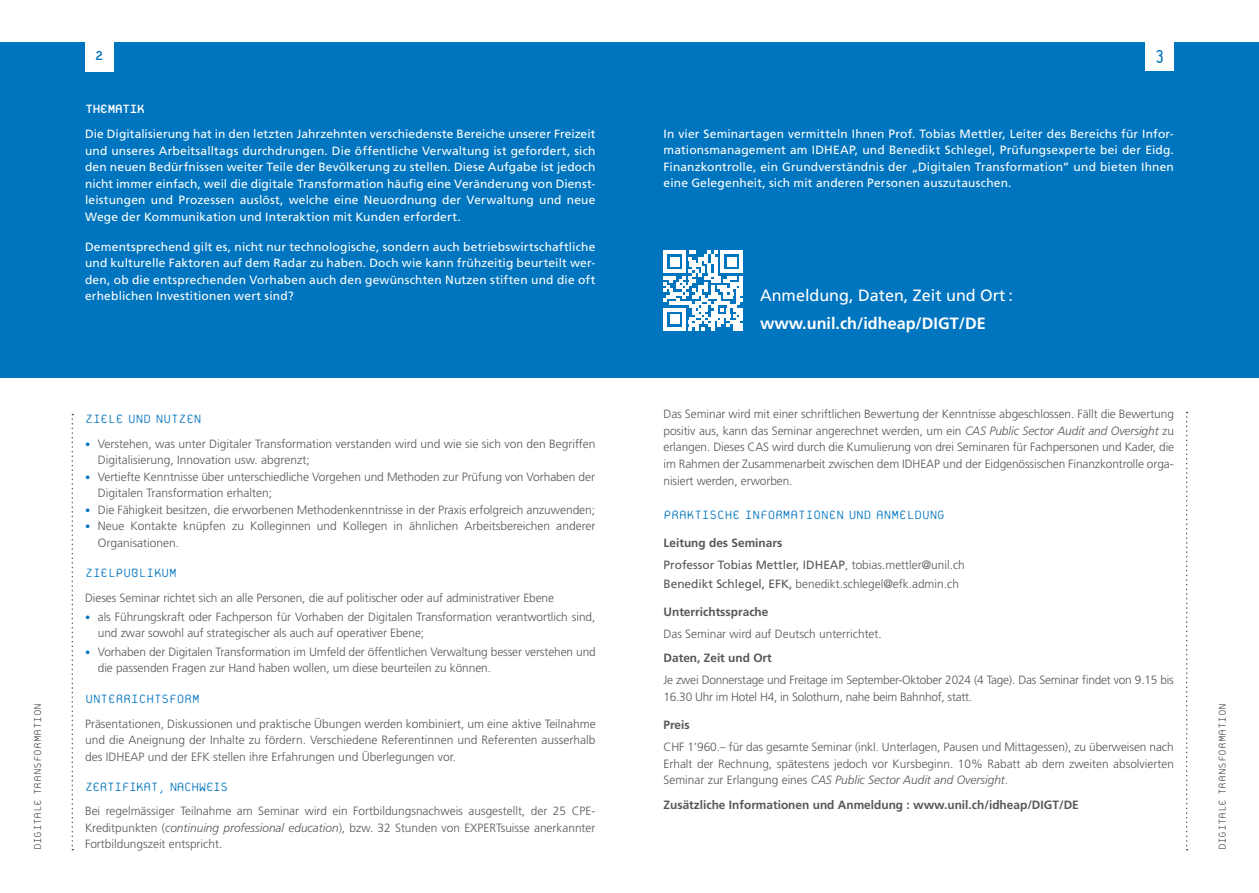
<style>
.page{position:relative;width:1259px;height:893px;background:#fff}
.page>*{position:absolute;margin:0;border:0;box-sizing:border-box;transform-origin:0 0}
.t1{font:19.35px "Platelet OT";color:#0075bf}
.t2{font:100 18px "Platelet OT";letter-spacing:-.04em;color:#0075bf}
.t3{font:100 18px "Platelet OT";letter-spacing:-.06em;color:#0075bf}
.t4{font:18px "Platelet OT";letter-spacing:-.05em;color:#fff}
.t5{font:16.35px "Frutiger LT Std";color:#fff}
.t6{font:700 16.35px "Frutiger LT Std";color:#fff}
.t7{font:100 15px "Platelet OT";letter-spacing:-.03em;color:#575756}
.t8{font:300 12px/16.5px "Frutiger LT Std";letter-spacing:-.005em;color:#575756}
.t9{font:12px/16.5px "Frutiger LT Std";letter-spacing:.015em;color:#fff;text-align:justify}
.t10{font:700 12px "Frutiger LT Std";color:#575756}
.t11{font:12px/22px "Frutiger LT Std";color:#575756}
.s1{font-style:italic}
.s2{font-weight:700}
.s3{font-weight:300}
.s4{font-weight:400}
.s5{font-size:10.5px;color:#0075bf}
</style>
<div class="page">
<div style="left:0;top:43px;width:1259px;height:335px;background:#0075bf"></div>
<svg style="left:72px;top:414px;width:1px;height:436px"></svg>
<svg style="left:1186px;top:412px;width:1px;height:438px"></svg>
<div style="left:85px;top:42px;width:29px;height:29px;background:#fff"></div>
<div style="left:1145px;top:42px;width:29px;height:29px;background:#fff"></div>
<svg style="left:663px;top:251px;width:80px;height:79px"></svg>
<hr style="left:663px;top:327px;width:22px;height:3px;background:#fff">
<div style="left:670px;top:314px;width:9px;height:10px;background:#fff"></div>
<h1 class="t1" style="left:95px;top:46px;width:10px">2</h1>
<h2 class="t4" style="left:85px;top:100px;width:62px">THEMATIK</h2>
<p class="t9" style="left:85px;top:126px;width:512px">Die Digitalisierung hat in den letzten Jahrzehnten verschiedenste Bereiche unserer Freizeit und unseres Arbeitsalltags durchdrungen. Die öffentliche Verwaltung ist gefordert, sich den neuen Bedürfnissen weiter Teile der Bevölkerung zu stellen. Diese Aufgabe ist jedoch nicht immer einfach, weil die digitale Transformation häufig eine Veränderung von Dienst&shy;leistungen und Prozessen auslöst, welche eine Neuordnung der Verwaltung und neue Wege der Kommunikation und Interaktion mit Kunden erfordert.</p>
<p class="t9" style="left:85px;top:238px;width:512px">Dementsprechend gilt es, nicht nur technologische, sondern auch betriebswirtschaftliche und kulturelle Faktoren auf dem Radar zu haben. Doch wie kann frühzeitig beurteilt wer&shy;den, ob die entsprechenden Vorhaben auch den gewünschten Nutzen stiften und die oft erheblichen Investitionen wert sind?</p>
<h1 class="t1" style="left:1155px;top:45px;width:10px">3</h1>
<p class="t9" style="left:663px;top:125px;width:512px">In vier Seminartagen vermitteln Ihnen Prof. Tobias Mettler, Leiter des Bereichs für Infor&shy;mationsmanagement am IDHEAP, und Benedikt Schlegel, Prüfungsexperte bei der Eidg.<br>Finanzkontrolle, ein Grundverständnis der</p>
<p class="t9" style="left:911px;top:166px;width:8px">“</p>
<p class="t9" style="left:663px;top:158px;width:512px;text-indent:255px">Digitalen Transformation” und bieten Ihnen eine Gelegenheit, sich mit anderen Personen auszutauschen.</p>
<h3 class="t5" style="left:760px;top:286px;width:254px">Anmeldung, Daten, Zeit und Ort :</h3>
<h3 class="t6" style="left:760px;top:314px;width:227px">www.unil.ch/idheap/DIGT/DE</h3>
<p class="t8" style="left:663px;top:406px;width:512px;text-align:justify">Das Seminar wird mit einer schriftlichen Bewertung der Kenntnisse abgeschlossen. Fällt die Bewertung positiv aus, kann das Seminar angerechnet werden, um ein <span class="s1">CAS Public Sector Audit and Oversight</span> zu erlangen. Dieses CAS wird durch die Kumulierung von drei Seminaren für Fachpersonen und Kader, die im Rahmen der Zusammenarbeit zwischen dem IDHEAP und der Eidgenössischen Finanzkontrolle orga&shy;nisiert werden, erworben.</p>
<h2 class="t2" style="left:663px;top:506px;width:283px">PRAKTISCHE INFORMATIONEN UND ANMELDUNG</h2>
<p class="t11" style="left:663px;top:532px;width:303px"><span class="s2">Leitung des Seminars<br></span>Professor Tobias Mettler, IDHEAP<span class="s3">, tobias.mettler@unil.ch</span></p>
<p class="t8" style="left:663px;top:576px;width:297px"><span class="s4">Benedikt Schlegel, EFK,</span> benedikt.schlegel@efk.admin.ch</p>
<p class="t10" style="left:663px;top:604px;width:106px">Unterrichtssprache</p>
<p class="t8" style="left:663px;top:625px;width:220px">Das Seminar wird auf Deutsch unterrichtet.</p>
<p class="t10" style="left:663px;top:651px;width:110px">Daten, Zeit und Ort</p>
<p class="t8" style="left:663px;top:672px;width:512px">Je zwei Donnerstage und Freitage im September-Oktober 2024 (4 Tage). Das Seminar findet von 9.15 bis<br>16.30 Uhr im Hotel H4, in Solothurn, nahe beim Bahnhof, statt.</p>
<p class="t10" style="left:663px;top:717px;width:28px">Preis</p>
<p class="t8" style="left:663px;top:738px;width:512px;text-align:justify">CHF 1’960.– für das gesamte Seminar (inkl. Unterlagen, Pausen und Mittagessen), zu überweisen nach Erhalt der Rechnung, spätestens jedoch vor Kursbeginn. 10% Rabatt ab dem zweiten absolvierten Seminar zur Erlangung eines <span class="s1">CAS Public Sector Audit and Oversight</span>.</p>
<p class="t10" style="left:663px;top:798px;width:417px">Zusätzliche Informationen und Anmeldung : www.unil.ch/idheap/DIGT/DE</p>
<h2 class="t2" style="left:85px;top:409px;width:118px">ZIELE UND NUTZEN</h2>
<p class="t8" style="left:98px;top:435px;width:499px;text-indent:-13px"><span class="s5">•</span> Verstehen, was unter Digitaler Transformation verstanden wird und wie sie sich von den Begriffen<br>Digitalisierung, Innovation usw. abgrenzt;</p>
<p class="t8" style="left:98px;top:468px;width:499px;text-indent:-13px"><span class="s5">•</span> Vertiefte Kenntnisse über unterschiedliche Vorgehen und Methoden zur Prüfung von Vorhaben der<br>Digitalen Transformation erhalten;</p>
<p class="t8" style="left:85px;top:501px;width:511px"><span class="s5">•</span> Die Fähigkeit besitzen, die erworbenen Methodenkenntnisse in der Praxis erfolgreich anzuwenden;</p>
<p class="t8" style="left:98px;top:518px;width:499px;text-indent:-13px"><span class="s5">•</span> Neue Kontakte knüpfen zu Kolleginnen und Kollegen in ähnlichen Arbeitsbereichen anderer<br>Organisationen.</p>
<h2 class="t2" style="left:85px;top:564px;width:94px">ZIELPUBLIKUM</h2>
<p class="t8" style="left:85px;top:590px;width:470px">Dieses Seminar richtet sich an alle Personen, die auf politischer oder auf administrativer Ebene</p>
<p class="t8" style="left:98px;top:608px;width:499px;text-indent:-13px"><span class="s5">•</span> als Führungskraft oder Fachperson für Vorhaben der Digitalen Transformation verantwortlich sind, und zwar sowohl auf strategischer als auch auf operativer Ebene;</p>
<p class="t8" style="left:98px;top:644px;width:499px;text-indent:-13px"><span class="s5">•</span> Vorhaben der Digitalen Transformation im Umfeld der öffentlichen Verwaltung besser verstehen und die passenden Fragen zur Hand haben wollen, um diese beurteilen zu können.</p>
<h2 class="t2" style="left:85px;top:690px;width:117px">UNTERRICHTSFORM</h2>
<p class="t8" style="left:85px;top:716px;width:512px;text-align:justify">Präsentationen, Diskussionen und praktische Übungen werden kombiniert, um eine aktive Teilnahme und die Aneignung der Inhalte zu fördern. Verschiedene Referentinnen und Referenten ausserhalb des IDHEAP und der EFK stellen ihre Erfahrungen und Überlegungen vor.</p>
<h2 class="t3" style="left:85px;top:778px;width:145px">ZERTIFIKAT, NACHWEIS</h2>
<p class="t8" style="left:85px;top:803px;width:512px;text-align:justify">Bei regelmässiger Teilnahme am Seminar wird ein Fortbildungsnachweis ausgestellt, der 25 CPE-Kreditpunkten (<span class="s1">continuing professional education</span>), bzw. 32 Stunden von EXPERTsuisse anerkannter Fortbildungszeit entspricht.</p>
<p class="t7" style="left:30px;top:850px;width:149px;rotate:-90deg">DIGITALE TRANSFORMATION</p>
<p class="t7" style="left:1215px;top:850px;width:149px;rotate:-90deg">DIGITALE TRANSFORMATION</p>
</div>
